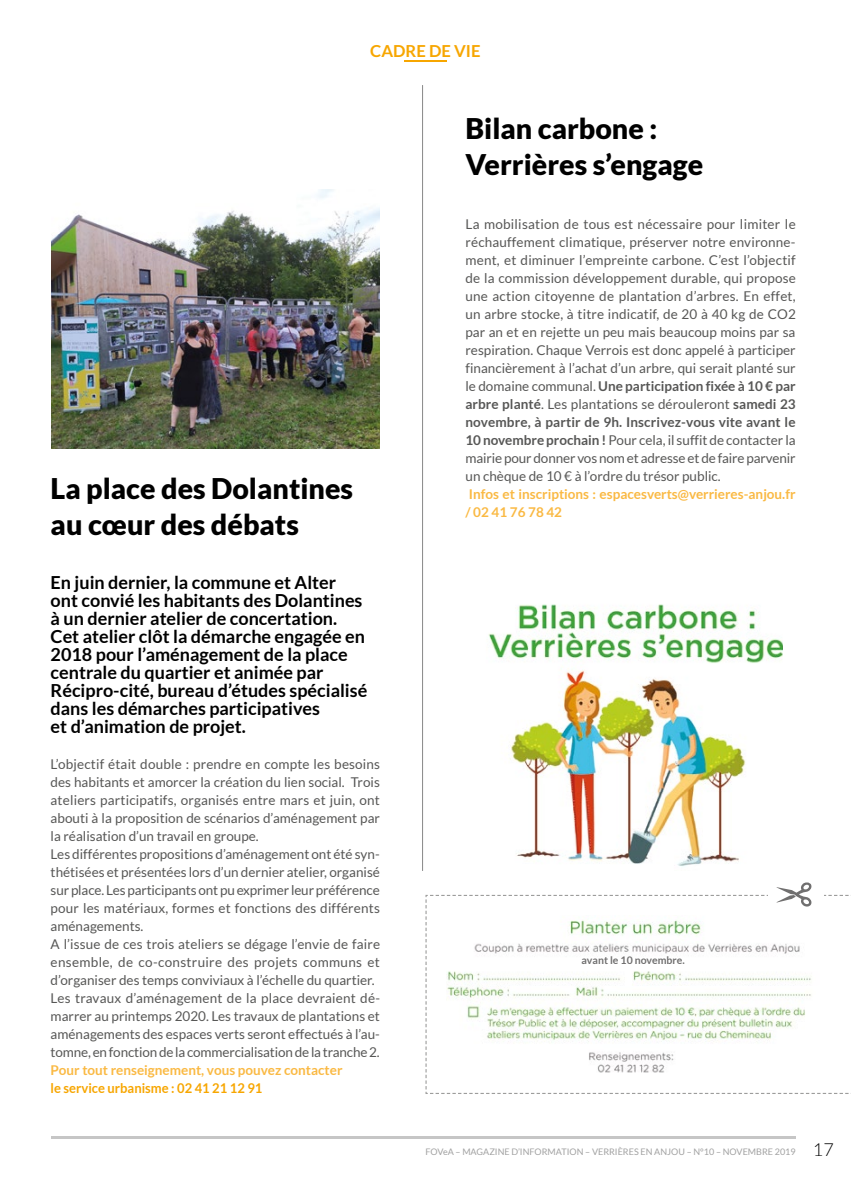
<style>
.page{position:relative;width:851px;height:1191px;background:#fff}
.page>*{position:absolute;margin:0;border:0;box-sizing:border-box;transform-origin:0 0}
.t1{font:900 28.5px/36px "Lato";color:#000}
.t2{font:700 18px/18px "Lato";color:#000}
.t3{font:700 16.5px "Lato";color:#f7a600}
.t4{font:13.5px/18px "Lato";color:#575756;text-align:justify}
.t5{font:700 13.5px/18px "Lato";color:#fab943}
.t6{font:700 13.5px "Lato";color:#f7a600;scale:.96 1}
.t7{font:700 10.5px "Lato";color:#706f6f}
.t8{font:9px "Lato";color:#a1a1a1}
.s1{font-weight:700}
.s2{font-weight:300;font-size:18px;color:#000}
</style>
<div class="page">
<hr style="left:51px;top:1135px;width:744px;height:3px;background:#c6c6c6">
<hr style="left:404px;top:60px;width:42px;height:2px;background:#f7a600">
<hr style="left:422px;top:85px;width:1px;height:786px;background:#878787">
<img style="left:52px;top:189px;width:328px;height:260px">
<img style="left:488px;top:604px;width:294px;height:263px">
<svg style="left:425px;top:882px;width:424px;height:212px"></svg>
<p class="t3" style="left:370px;top:41px;width:112px">CADRE DE VIE</p>
<h1 class="t1" style="left:51px;top:470px;width:304px">La place des Dolantines au cœur des débats</h1>
<h1 class="t1" style="left:465px;top:110px;width:239px">Bilan carbone :<br>Verrières s’engage</h1>
<p class="t4" style="left:465px;top:215px;width:332px">La mobilisation de tous est nécessaire pour limiter le réchauffement climatique, préserver notre environne&shy;ment, et diminuer l’empreinte carbone. C’est l’objectif de la commission développement durable, qui propose une action citoyenne de plantation d’arbres. En effet, un arbre stocke, à titre indicatif, de 20 à 40 kg de CO2 par an et en rejette un peu mais beaucoup moins par sa respiration. Chaque Verrois est donc appelé à participer financièrement à l’achat d’un arbre, qui serait planté sur le domaine communal. <span class="s1">Une participation fixée à 10 € par arbre planté</span>. Les plantations se dérouleront <span class="s1">samedi 23 novembre, à partir de 9h. Inscrivez-vous vite avant le 10 novembre prochain !</span> Pour cela, il suffit de contacter la mairie pour donner vos nom et adresse et de faire parvenir un chèque de 10 € à l’ordre du trésor public.</p>
<p class="t5" style="left:465px;top:485px;width:331px">Infos et inscriptions : espacesverts@verrieres-anjou.fr / 02 41 76 78 42</p>
<p class="t2" style="left:51px;top:573px;width:318px">En juin dernier, la commune et Alter ont convié les habitants des Dolantines à un dernier atelier de concertation.<br>Cet atelier clôt la démarche engagée en 2018 pour l’aménagement de la place centrale du quartier et animée par Récipro-cité, bureau d’études spécialisé dans les démarches participatives<br>et d’animation de projet.</p>
<p class="t4" style="left:51px;top:755px;width:331px;text-align:left">L’objectif était double : prendre en compte les besoins des habitants et amorcer la création du lien social. Trois ateliers participatifs, organisés entre mars et juin, ont abouti à la proposition de scénarios d’aménagement par la réalisation d’un travail en groupe.<br>Les différentes propositions d’aménagement ont été syn&shy;thétisées et présentées lors d’un dernier atelier, organisé sur place. Les participants ont pu exprimer leur préférence pour les matériaux, formes et fonctions des différents aménagements.<br>A l’issue de ces trois ateliers se dégage l’envie de faire ensemble, de co-construire des projets communs et d’organiser des temps conviviaux à l’échelle du quartier.<br>Les travaux d’aménagement de la place devraient dé&shy;marrer au printemps 2020. Les travaux de plantations et aménagements des espaces verts seront effectués à l’au&shy;tomne, en fonction de la commercialisation de la tranche 2.</p>
<p class="t5" style="left:51px;top:1061px;width:293px">Pour tout renseignement, vous pouvez contacter</p>
<p class="t6" style="left:51px;top:1080px;width:222px">le service urbanisme : 02 41 21 12 91</p>
<p class="t7" style="left:581px;top:953px;width:105px">avant le 10 novembre.</p>
<p class="t8" style="left:425px;top:1147px;width:410px">FOVeA – MAGAZINE D’INFORMATION – VERRIÈRES EN ANJOU – N°10 – NOVEMBRE 2019 <span class="s2">17</span></p>
</div>
